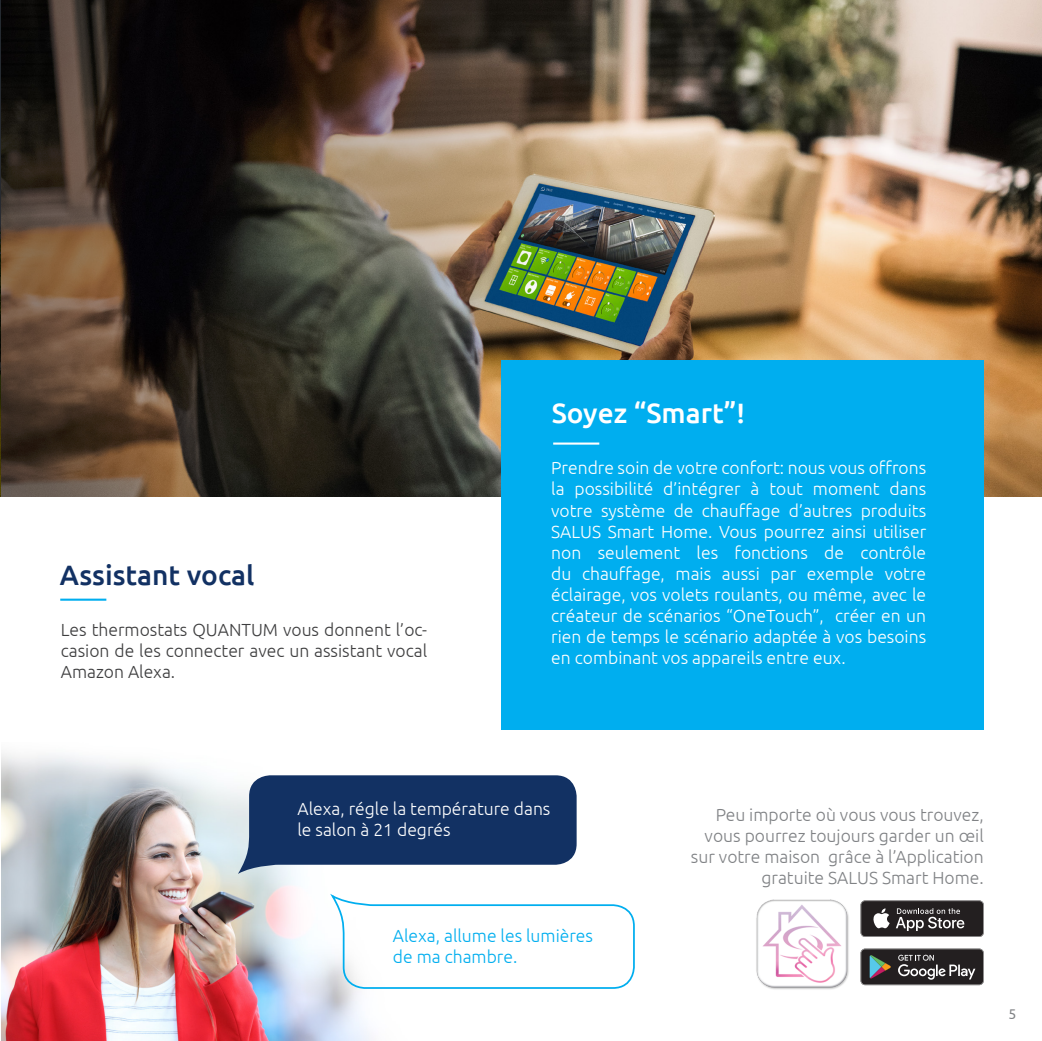
<style>
.page{position:relative;width:1042px;height:1041px;background:#fff}
.page>*{position:absolute;margin:0;border:0;box-sizing:border-box;transform-origin:0 0}
.t1{font:500 28px "Ubuntu";color:#123163}
.t2{font:500 28px "Ubuntu";color:#fff}
.t3{font:300 17.5px/21px "Ubuntu";color:#fff;text-align:justify}
.t4{font:300 17.5px/21px "Ubuntu";color:#808285;text-align:right}
.t5{font:300 17.5px/21px "Ubuntu";color:#3e3e3f;text-align:justify}
.t6{font:300 17.5px/21px "Ubuntu";color:#00aeef}
.t7{font:14px "Ubuntu";color:#808285}
</style>
<div class="page">
<img style="left:1px;top:753px;width:370px;height:287px">
<hr style="left:0;top:0;width:1px;height:496px;background:#231f20">
<img style="left:1px;top:0;width:1041px;height:496px">
<div style="left:501px;top:360px;width:482px;height:369px;background:#00aeef"></div>
<hr style="left:553px;top:442px;width:46px;height:2px;background:#fff">
<svg style="left:238px;top:775px;width:338px;height:98px"></svg>
<svg style="left:328px;top:891px;width:307px;height:98px"></svg>
<hr style="left:60px;top:598px;width:46px;height:2px;background:#00aeef">
<img style="left:756px;top:899px;width:93px;height:91px">
<svg style="left:860px;top:948px;width:123px;height:36px"></svg>
<svg style="left:860px;top:900px;width:123px;height:36px"></svg>
<p class="t1" style="left:60px;top:557px;width:196px">Assistant vocal</p>
<p class="t5" style="left:61px;top:618px;width:368px">Les thermostats QUANTUM vous donnent l’oc&shy;casion de les connecter avec un assistant vocal Amazon Alexa.</p>
<p class="t2" style="left:551px;top:395px;width:195px">Soyez “Smart”!</p>
<p class="t3" style="left:551px;top:457px;width:376px">Prendre soin de votre confort: nous vous offrons la possibilité d’intégrer à tout moment dans votre système de chauffage d’autres produits SALUS Smart Home. Vous pourrez ainsi utiliser non seulement les fonctions de contrôle du chauffage, mais aussi par exemple votre éclairage, vos volets roulants, ou même, avec le créateur de scénarios “OneTouch”, créer en un rien de temps le scénario adaptée à vos besoins en combinant vos appareils entre eux.</p>
<p class="t3" style="left:297px;top:797px;width:254px">Alexa, régle la température dans le salon à 21 degrés</p>
<p class="t6" style="left:393px;top:924px;width:202px">Alexa, allume les lumières de ma chambre.</p>
<p class="t4" style="left:691px;top:803px;width:294px">Peu importe où vous vous trouvez, vous pourrez toujours garder un œil sur votre maison grâce à l’Application gratuite SALUS Smart Home.</p>
<p class="t7" style="left:1008px;top:1004px;width:9px">5</p>
</div>
